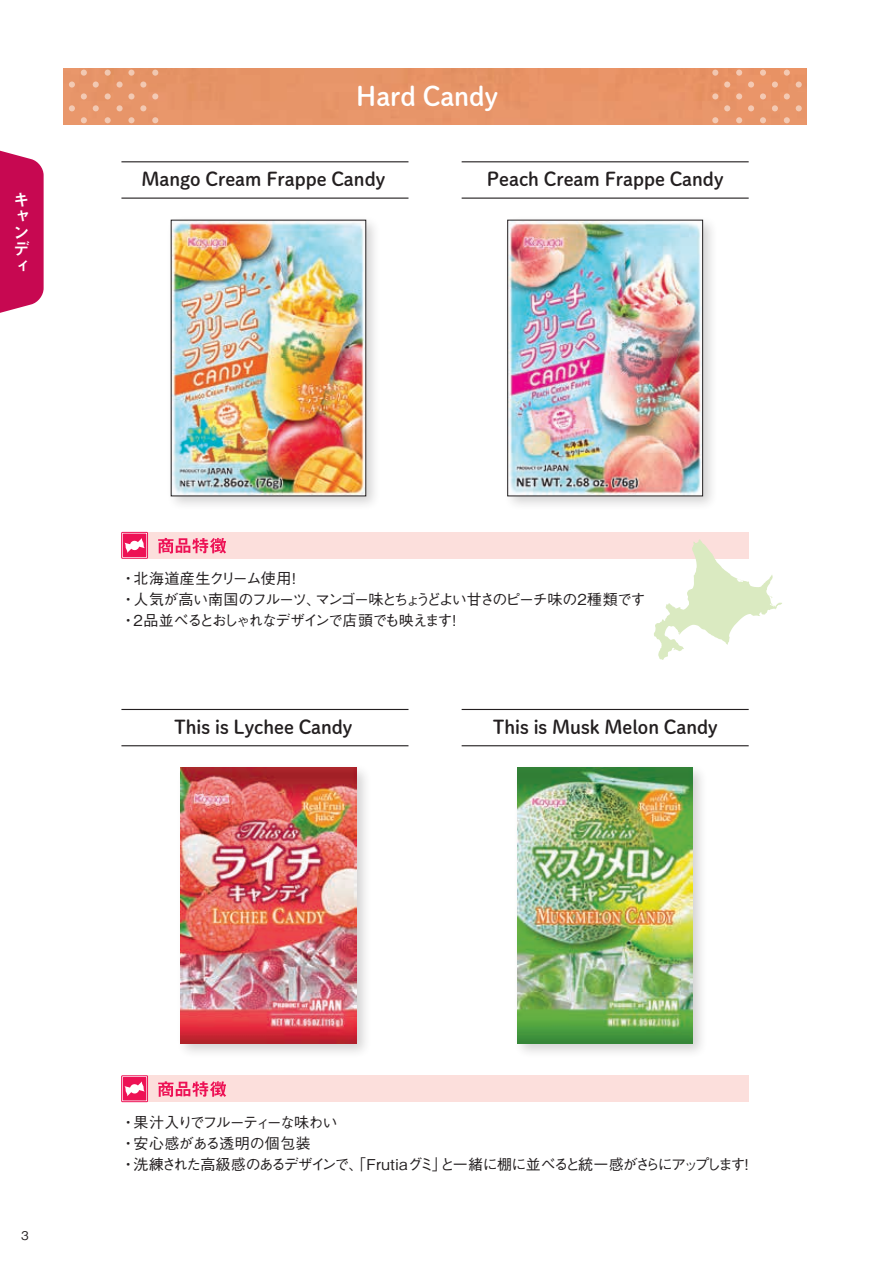
<style>
.page{position:relative;width:893px;height:1263px;background:#fff}
.page>*{position:absolute;margin:0;border:0;box-sizing:border-box;transform-origin:0 0}
.t1{font:26.25px "Shuei M Go Std B";color:#fff}
.t2{font:18.75px "Shuei M Go Std B";color:#231f20}
.t3{font:16.5px/16.5px "Midashi Go Pro MB31";color:#fff;text-align:justify}
.t4{font:500 15px/21px "Gothic BBB Pro";letter-spacing:-.09em;color:#231f20}
.t5{font:500 12px "Gothic BBB Pro";color:#231f20}
</style>
<div class="page">
<div style="left:64px;top:68px;width:743px;height:57px;background:#e79569"></div>
<svg style="left:712px;top:70px;width:6px;height:6px"></svg>
<svg style="left:712px;top:93px;width:6px;height:6px"></svg>
<svg style="left:712px;top:117px;width:6px;height:6px"></svg>
<svg style="left:736px;top:70px;width:6px;height:6px"></svg>
<div style="left:724px;top:81px;width:6px;height:7px;background:#f3c8b1;border-radius:50%"></div>
<svg style="left:736px;top:93px;width:6px;height:6px"></svg>
<svg style="left:724px;top:105px;width:6px;height:6px"></svg>
<svg style="left:736px;top:117px;width:6px;height:6px"></svg>
<svg style="left:760px;top:70px;width:6px;height:6px"></svg>
<div style="left:748px;top:81px;width:6px;height:7px;background:#f4c9b3;border-radius:50%"></div>
<svg style="left:760px;top:93px;width:6px;height:6px"></svg>
<svg style="left:748px;top:105px;width:6px;height:6px"></svg>
<svg style="left:760px;top:117px;width:6px;height:6px"></svg>
<svg style="left:784px;top:70px;width:6px;height:6px"></svg>
<div style="left:772px;top:81px;width:6px;height:7px;background:#f3c8b1;border-radius:50%"></div>
<svg style="left:784px;top:93px;width:6px;height:6px"></svg>
<div style="left:796px;top:81px;width:6px;height:7px;background:#f1c8b2;border-radius:50%"></div>
<svg style="left:772px;top:105px;width:6px;height:6px"></svg>
<svg style="left:784px;top:117px;width:6px;height:6px"></svg>
<svg style="left:796px;top:105px;width:6px;height:6px"></svg>
<svg style="left:152px;top:117px;width:6px;height:6px"></svg>
<svg style="left:152px;top:93px;width:6px;height:6px"></svg>
<svg style="left:152px;top:70px;width:6px;height:6px"></svg>
<div style="left:128px;top:117px;width:7px;height:6px;background:#f2c9b3;border-radius:50%"></div>
<svg style="left:140px;top:105px;width:6px;height:6px"></svg>
<svg style="left:128px;top:93px;width:7px;height:6px"></svg>
<svg style="left:140px;top:81px;width:6px;height:7px"></svg>
<svg style="left:128px;top:70px;width:7px;height:6px"></svg>
<svg style="left:105px;top:117px;width:6px;height:6px"></svg>
<svg style="left:117px;top:105px;width:6px;height:6px"></svg>
<svg style="left:105px;top:93px;width:6px;height:6px"></svg>
<svg style="left:117px;top:81px;width:6px;height:7px"></svg>
<svg style="left:105px;top:70px;width:6px;height:6px"></svg>
<svg style="left:81px;top:117px;width:6px;height:6px"></svg>
<svg style="left:93px;top:105px;width:6px;height:6px"></svg>
<svg style="left:81px;top:93px;width:6px;height:6px"></svg>
<svg style="left:69px;top:105px;width:6px;height:6px"></svg>
<div style="left:93px;top:81px;width:6px;height:7px;background:#f2c9b3;border-radius:50%"></div>
<svg style="left:81px;top:70px;width:6px;height:6px"></svg>
<div style="left:69px;top:81px;width:6px;height:7px;background:#f3cab4;border-radius:50%"></div>
<hr style="left:121px;top:161px;width:287px;height:1px;background:#231f20">
<hr style="left:121px;top:198px;width:287px;height:1px;background:#231f20">
<hr style="left:121px;top:709px;width:287px;height:1px;background:#231f20">
<hr style="left:121px;top:745px;width:287px;height:1px;background:#231f20">
<hr style="left:462px;top:161px;width:287px;height:1px;background:#231f20">
<hr style="left:462px;top:198px;width:287px;height:1px;background:#231f20">
<hr style="left:462px;top:709px;width:287px;height:1px;background:#231f20">
<hr style="left:462px;top:745px;width:287px;height:1px;background:#231f20">
<div style="left:166px;top:215px;width:215px;height:297px;background:#231f20;opacity:.2"></div>
<img style="left:173px;top:222px;width:191px;height:272px">
<div style="left:176px;top:763px;width:196px;height:296px;background:#231f20;opacity:.2"></div>
<img style="left:181px;top:767px;width:175px;height:276px">
<div style="left:503px;top:215px;width:215px;height:297px;background:#231f20;opacity:.2"></div>
<img style="left:509px;top:222px;width:192px;height:272px">
<div style="left:507px;top:220px;width:196px;height:276px;border:1px solid #231f20"></div>
<div style="left:513px;top:763px;width:195px;height:296px;background:#231f20;opacity:.2"></div>
<img style="left:517px;top:767px;width:176px;height:276px">
<div style="left:143px;top:532px;width:606px;height:26px;background:#fcdfdc"></div>
<svg style="left:158px;top:538px;width:68px;height:15px"></svg>
<div style="left:121px;top:532px;width:27px;height:26px;border:1px solid #ed1255"></div>
<div style="left:123px;top:534px;width:23px;height:23px;background:#ed1255"></div>
<svg style="left:124px;top:538px;width:21px;height:15px"></svg>
<div style="left:143px;top:1075px;width:606px;height:27px;background:#fcdfdc"></div>
<svg style="left:158px;top:1081px;width:68px;height:16px"></svg>
<div style="left:121px;top:1075px;width:27px;height:27px;border:1px solid #ed1255"></div>
<div style="left:123px;top:1077px;width:23px;height:23px;background:#ed1255"></div>
<svg style="left:124px;top:1081px;width:21px;height:15px"></svg>
<svg style="left:654px;top:539px;width:128px;height:121px"></svg>
<svg style="left:0;top:150px;width:44px;height:163px;background:#cc1f61"></svg>
<p class="t3" style="left:13px;top:189px;width:18px">キャンディ</p>
<h1 class="t1" style="left:356px;top:76px;width:143px">Hard Candy</h1>
<p class="t2" style="left:141px;top:165px;width:245px">Mango Cream Frappe Candy</p>
<p class="t2" style="left:487px;top:165px;width:238px">Peach Cream Frappe Candy</p>
<p class="t4" style="left:121px;top:566px;width:526px">・北海道産生クリーム使用！<br>・人気が高い南国のフルーツ、マンゴー味とちょうどよい甘さのピーチ味の2種類です・2品並べるとおしゃれなデザインで店頭でも映えます！</p>
<p class="t2" style="left:174px;top:713px;width:180px">This is Lychee Candy</p>
<p class="t2" style="left:493px;top:713px;width:226px">This is Musk Melon Candy</p>
<p class="t5" style="left:21px;top:1226px;width:9px">3</p>
<p class="t4" style="left:121px;top:1110px;width:635px">・果汁入りでフルーティーな味わい<br>・安心感がある透明の個包装<br>・洗練された高級感のあるデザインで、「 Frutiaグミ」と一緒に棚に並べると統一感がさらにアップします！</p>
</div>
